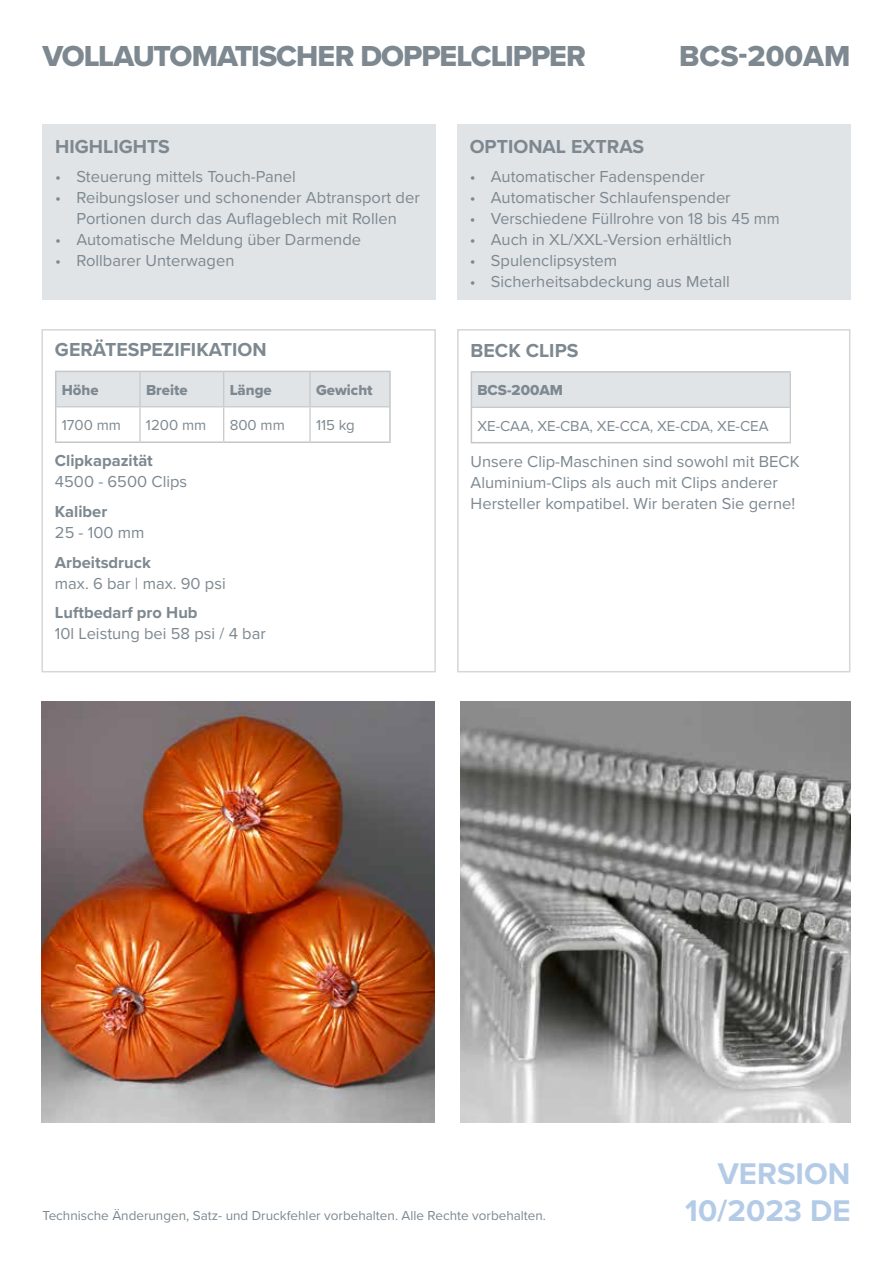
<style>
.page{position:relative;width:893px;height:1263px;background:#fff}
.page>*{position:absolute;margin:0;border:0;box-sizing:border-box;transform-origin:0 0}
.t1{font:700 31.05px/37.2px "Proxima Nova";color:#b3cbe6;text-align:right}
.t2{font:30px "Proxima Nova Extrabld";letter-spacing:-.03em;color:#7d8890}
.t3{font:30px "Proxima Nova Extrabld";color:#7d8890}
.t4{font:700 19.5px "Proxima Nova";color:#7d8890}
.t5{font:16.5px/21px "Proxima Nova";color:#7d8890;text-align:center}
.t6{font:700 16.5px "Proxima Nova";color:#7d8890}
.t7{font:15px "Proxima Nova";color:#7d8890}
.t8{font:15px "Proxima Nova Extrabld";color:#7d8890}
.t9{font:13.5px "Proxima Nova";color:#7d8890}
</style>
<div class="page">
<img style="left:41px;top:702px;width:393px;height:421px">
<img style="left:460px;top:702px;width:390px;height:421px">
<div style="left:457px;top:125px;width:393px;height:175px;background:#e1e4e7"></div>
<div style="left:43px;top:124px;width:393px;height:176px;background:#e1e4e7"></div>
<div style="left:41px;top:329px;width:395px;height:343px;background:#fff;border:2px solid #d3d7db"></div>
<div style="left:56px;top:372px;width:333px;height:34px;background:#e1e4e7"></div>
<hr style="left:55px;top:371px;width:85px;height:1px;background:#c5c7c7">
<hr style="left:55px;top:372px;width:1px;height:35px;background:#c5c7c7">
<hr style="left:140px;top:371px;width:84px;height:1px;background:#c5c7c7">
<hr style="left:224px;top:371px;width:86px;height:1px;background:#c5c7c7">
<hr style="left:310px;top:371px;width:81px;height:1px;background:#c5c7c7">
<hr style="left:389px;top:372px;width:2px;height:35px;background:#c5c7c7">
<hr style="left:55px;top:407px;width:1px;height:34px;background:#c5c7c7">
<hr style="left:389px;top:407px;width:2px;height:34px;background:#c5c7c7">
<hr style="left:55px;top:441px;width:85px;height:2px;background:#c5c7c7">
<hr style="left:140px;top:441px;width:84px;height:2px;background:#c5c7c7">
<hr style="left:224px;top:441px;width:86px;height:2px;background:#c5c7c7">
<hr style="left:310px;top:441px;width:81px;height:2px;background:#c5c7c7">
<hr style="left:139px;top:372px;width:2px;height:34px;background:#c5c7c7">
<hr style="left:223px;top:372px;width:1px;height:34px;background:#c5c7c7">
<hr style="left:309px;top:372px;width:2px;height:34px;background:#c5c7c7">
<hr style="left:56px;top:406px;width:84px;height:1px;background:#c5c7c7">
<hr style="left:140px;top:406px;width:84px;height:1px;background:#c5c7c7">
<hr style="left:139px;top:407px;width:2px;height:34px;background:#c5c7c7">
<hr style="left:224px;top:406px;width:86px;height:1px;background:#c5c7c7">
<hr style="left:223px;top:407px;width:1px;height:34px;background:#c5c7c7">
<hr style="left:310px;top:406px;width:79px;height:1px;background:#c5c7c7">
<hr style="left:309px;top:407px;width:2px;height:34px;background:#c5c7c7">
<div style="left:457px;top:329px;width:393px;height:343px;background:#fff;border:2px solid #d3d7db"></div>
<div style="left:471px;top:372px;width:319px;height:35px;background:#e1e4e7"></div>
<hr style="left:471px;top:371px;width:320px;height:2px;background:#c5c7c7">
<hr style="left:471px;top:373px;width:1px;height:34px;background:#c5c7c7">
<hr style="left:471px;top:407px;width:1px;height:35px;background:#c5c7c7">
<hr style="left:471px;top:442px;width:320px;height:1px;background:#c5c7c7">
<hr style="left:790px;top:373px;width:1px;height:34px;background:#c5c7c7">
<hr style="left:472px;top:407px;width:319px;height:1px;background:#c5c7c7">
<hr style="left:790px;top:408px;width:1px;height:34px;background:#c5c7c7">
<h2 class="t2" style="left:43px;top:34px;width:545px">VOLLAUTOMATISCHER DOPPELCLIPPER</h2>
<h2 class="t3" style="left:679px;top:34px;width:173px">BCS-200AM</h2>
<p class="t4" style="left:55px;top:132px;width:116px">HIGHLIGHTS</p>
<p class="t5" style="left:55px;top:165px;width:242px">• Steuerung mittels Touch-Panel</p>
<p class="t5" style="left:55px;top:186px;width:366px">• Reibungsloser und schonender Abtransport der<br>Portionen durch das Auflageblech mit Rollen</p>
<p class="t5" style="left:55px;top:229px;width:307px">• Automatische Meldung über Darmende</p>
<p class="t5" style="left:55px;top:250px;width:181px">• Rollbarer Unterwagen</p>
<p class="t4" style="left:55px;top:335px;width:213px">GERÄTESPEZIFIKATION</p>
<p class="t8" style="left:62px;top:379px;width:38px">Höhe</p>
<p class="t8" style="left:146px;top:379px;width:43px">Breite</p>
<p class="t8" style="left:230px;top:379px;width:44px">Länge</p>
<p class="t8" style="left:316px;top:379px;width:58px">Gewicht</p>
<p class="t7" style="left:62px;top:414px;width:61px">1700 mm</p>
<p class="t7" style="left:146px;top:414px;width:62px">1200 mm</p>
<p class="t7" style="left:230px;top:414px;width:57px">800 mm</p>
<p class="t7" style="left:316px;top:414px;width:40px">115 kg</p>
<p class="t6" style="left:55px;top:449px;width:99px">Clipkapazität</p>
<p class="t5" style="left:55px;top:471px;width:134px">4500 - 6500 Clips</p>
<p class="t6" style="left:55px;top:499px;width:54px">Kaliber</p>
<p class="t5" style="left:55px;top:521px;width:91px">25 - 100 mm</p>
<p class="t6" style="left:55px;top:550px;width:97px">Arbeitsdruck</p>
<p class="t5" style="left:55px;top:572px;width:172px">max. 6 bar | max. 90 psi</p>
<p class="t6" style="left:55px;top:600px;width:144px">Luftbedarf pro Hub</p>
<p class="t5" style="left:55px;top:622px;width:212px">10l Leistung bei 58 psi / 4 bar</p>
<p class="t4" style="left:470px;top:132px;width:176px">OPTIONAL EXTRAS</p>
<p class="t5" style="left:470px;top:165px;width:237px">• Automatischer Fadenspender</p>
<p class="t5" style="left:470px;top:186px;width:263px">• Automatischer Schlaufenspender</p>
<p class="t5" style="left:470px;top:207px;width:312px">• Verschiedene Füllrohre von 18 bis 45 mm</p>
<p class="t5" style="left:470px;top:228px;width:264px">• Auch in XL/XXL-Version erhältlich</p>
<p class="t5" style="left:470px;top:249px;width:149px">• Spulenclipsystem</p>
<p class="t5" style="left:470px;top:270px;width:262px">• Sicherheitsabdeckung aus Metall</p>
<p class="t4" style="left:471px;top:336px;width:109px">BECK CLIPS</p>
<p class="t8" style="left:477px;top:379px;width:87px">BCS-200AM</p>
<p class="t7" style="left:477px;top:415px;width:293px">XE-CAA, XE-CBA, XE-CCA, XE-CDA, XE-CEA</p>
<p class="t5" style="left:471px;top:450px;width:330px;text-align:left">Unsere Clip-Maschinen sind sowohl mit BECK<br>Aluminium-Clips als auch mit Clips anderer<br>Hersteller kompatibel. Wir beraten Sie gerne!</p>
<p class="t9" style="left:43px;top:1206px;width:505px">Technische Änderungen, Satz- und Druckfehler vorbehalten. Alle Rechte vorbehalten.</p>
<h1 class="t1" style="left:685px;top:1154px;width:167px">VERSION<br>10/2023 DE</h1>
</div>
